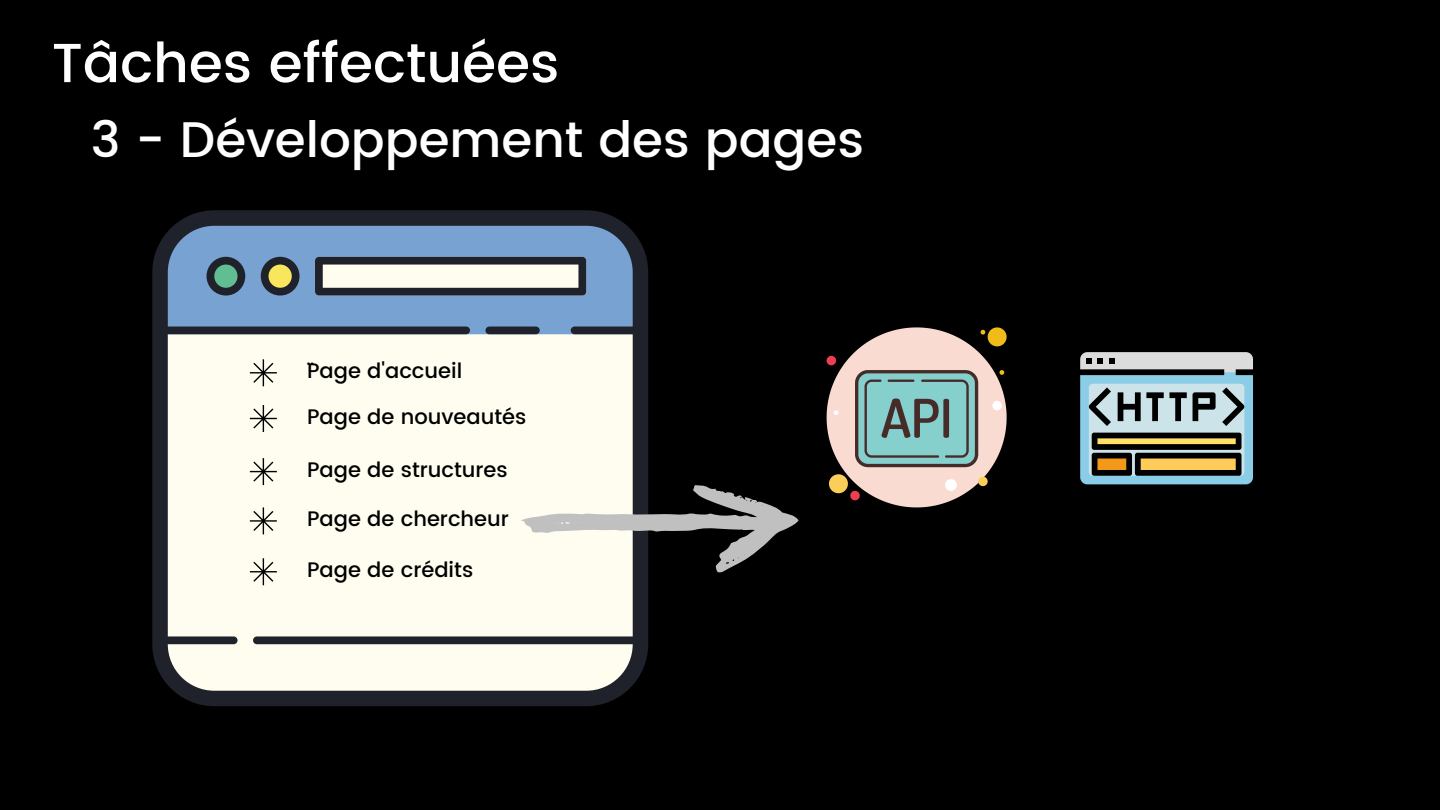
<style>
.page{position:relative;width:1440px;height:810px;background:#000}
.page>*{position:absolute;margin:0;border:0;box-sizing:border-box;transform-origin:0 0}
.t1{font:500 55px "Poppins";color:#fff}
.t2{font:500 50px "Poppins";color:#fff}
.t3{font:500 21px "Poppins";color:#000}
</style>
<div class="page">
<svg style="left:152px;top:210px;width:496px;height:496px;background:#cacdc9"></svg>
<svg style="left:207px;top:257px;width:379px;height:77px;background:#7b90a5"></svg>
<svg style="left:250px;top:359px;width:27px;height:27px"></svg>
<svg style="left:250px;top:405px;width:27px;height:27px"></svg>
<svg style="left:250px;top:558px;width:27px;height:27px"></svg>
<svg style="left:250px;top:458px;width:27px;height:27px"></svg>
<svg style="left:250px;top:507px;width:27px;height:27px"></svg>
<svg style="left:521px;top:485px;width:278px;height:88px"></svg>
<svg style="left:827px;top:327px;width:180px;height:180px"></svg>
<svg style="left:1080px;top:352px;width:173px;height:133px"></svg>
<p class="t1" style="left:52px;top:31px;width:509px">Tâches effectuées</p>
<p class="t2" style="left:91px;top:110px;width:775px">3 - Développement des pages</p>
<p class="t3" style="left:307px;top:359px;width:157px">¨Page d'accueil</p>
<p class="t3" style="left:307px;top:404px;width:221px">Page de nouveautés</p>
<p class="t3" style="left:307px;top:458px;width:202px">Page de structures</p>
<p class="t3" style="left:307px;top:507px;width:203px">Page de chercheur</p>
<p class="t3" style="left:307px;top:558px;width:168px">Page de crédits</p>
</div>
